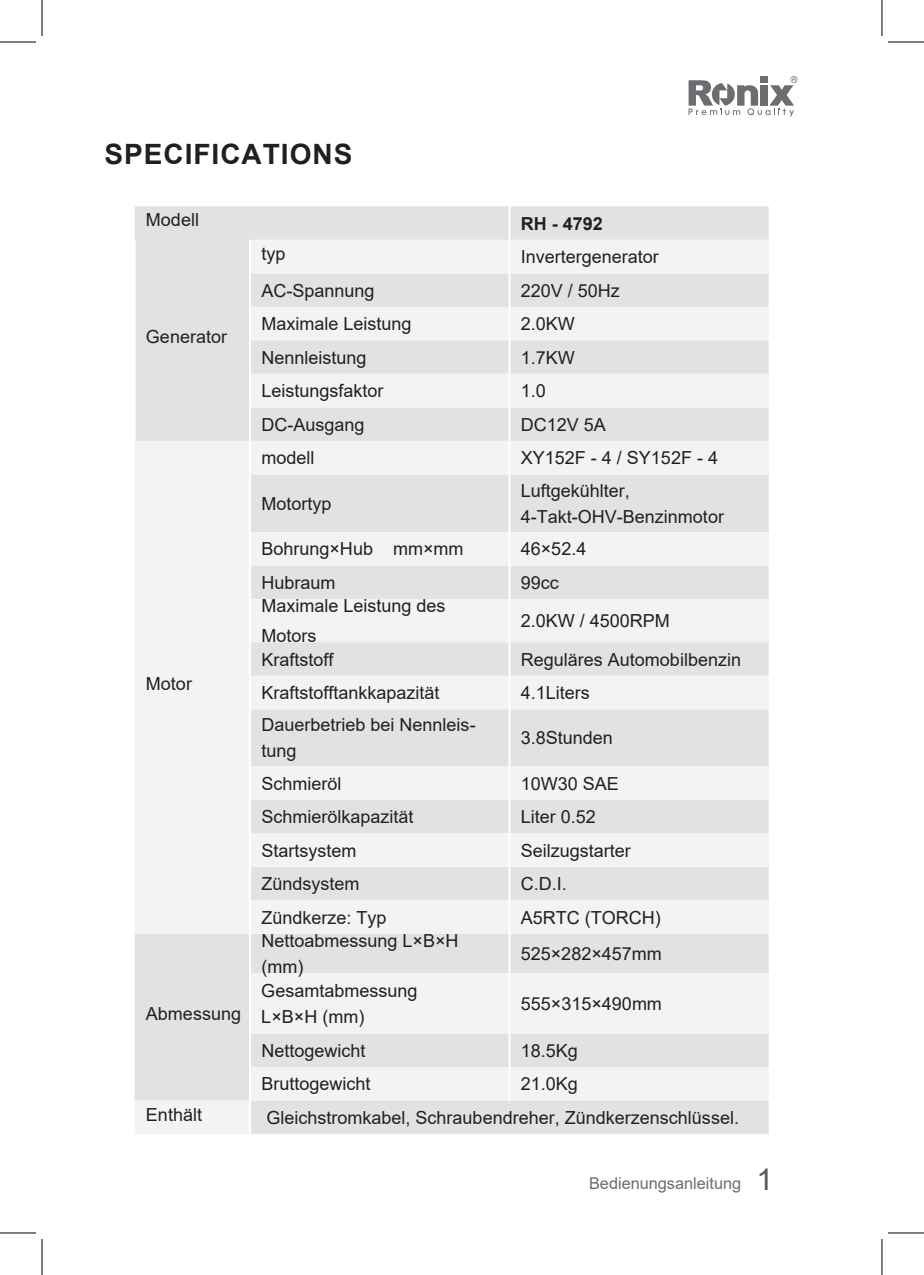
<style>
.page{position:relative;width:924px;height:1275px;background:#fff}
.page>*{position:absolute;margin:0;border:0;box-sizing:border-box;transform-origin:0 0}
.t1{font:700 28px "Arial";letter-spacing:.035em;color:#231f20}
.t2{font:18px/26px "Arial";color:#231f20}
.t3{font:700 18px "Arial";color:#231f20}
.t4{font:16.2px "Arial";color:#6c6d70}
.s1{font-size:30.6px;color:#fff}
.s2{font-size:30px;color:#57585a}
</style>
<div class="page">
<svg style="left:688px;top:76px;width:109px;height:41px"></svg>
<div style="left:760px;top:76px;width:7px;height:7px;background:#6c6d70"></div>
<div style="left:134px;top:206px;width:634px;height:34px;background:#e1e2e4"></div>
<svg style="left:134px;top:240px;width:634px;height:894px;fill:#e9eaec"></svg>
<hr style="left:508px;top:206px;width:2px;height:34px;background:#fff">
<hr style="left:508px;top:240px;width:2px;height:33px;background:#fff">
<hr style="left:508px;top:273px;width:2px;height:34px;background:#fff">
<hr style="left:508px;top:307px;width:2px;height:33px;background:#fff">
<hr style="left:508px;top:340px;width:2px;height:34px;background:#fff">
<hr style="left:508px;top:374px;width:2px;height:33px;background:#fff">
<hr style="left:508px;top:407px;width:2px;height:34px;background:#fff">
<hr style="left:249px;top:441px;width:2px;height:33px;background:#fff">
<hr style="left:508px;top:441px;width:2px;height:33px;background:#fff">
<hr style="left:249px;top:474px;width:2px;height:58px;background:#fff">
<hr style="left:508px;top:474px;width:2px;height:58px;background:#fff">
<hr style="left:249px;top:532px;width:2px;height:33px;background:#fff">
<hr style="left:508px;top:532px;width:2px;height:33px;background:#fff">
<hr style="left:249px;top:565px;width:2px;height:34px;background:#fff">
<hr style="left:508px;top:565px;width:2px;height:34px;background:#fff">
<hr style="left:249px;top:599px;width:2px;height:43px;background:#fff">
<hr style="left:508px;top:599px;width:2px;height:43px;background:#fff">
<hr style="left:249px;top:642px;width:2px;height:34px;background:#fff">
<hr style="left:508px;top:642px;width:2px;height:34px;background:#fff">
<hr style="left:249px;top:676px;width:2px;height:33px;background:#fff">
<hr style="left:508px;top:676px;width:2px;height:33px;background:#fff">
<hr style="left:249px;top:709px;width:2px;height:57px;background:#fff">
<hr style="left:508px;top:709px;width:2px;height:57px;background:#fff">
<hr style="left:249px;top:766px;width:2px;height:34px;background:#fff">
<hr style="left:508px;top:766px;width:2px;height:34px;background:#fff">
<hr style="left:249px;top:800px;width:2px;height:33px;background:#fff">
<hr style="left:508px;top:800px;width:2px;height:33px;background:#fff">
<hr style="left:249px;top:833px;width:2px;height:34px;background:#fff">
<hr style="left:508px;top:833px;width:2px;height:34px;background:#fff">
<hr style="left:249px;top:867px;width:2px;height:33px;background:#fff">
<hr style="left:508px;top:867px;width:2px;height:33px;background:#fff">
<hr style="left:249px;top:900px;width:2px;height:34px;background:#fff">
<hr style="left:508px;top:900px;width:2px;height:34px;background:#fff">
<hr style="left:249px;top:934px;width:2px;height:39px;background:#fff">
<hr style="left:508px;top:934px;width:2px;height:39px;background:#fff">
<hr style="left:249px;top:973px;width:2px;height:60px;background:#fff">
<hr style="left:508px;top:973px;width:2px;height:60px;background:#fff">
<hr style="left:249px;top:1033px;width:2px;height:34px;background:#fff">
<hr style="left:508px;top:1033px;width:2px;height:34px;background:#fff">
<hr style="left:249px;top:1067px;width:2px;height:33px;background:#fff">
<hr style="left:508px;top:1067px;width:2px;height:33px;background:#fff">
<hr style="left:249px;top:1100px;width:2px;height:34px;background:#fff">
<hr style="left:133px;top:240px;width:2px;height:33px;background:#fff">
<hr style="left:133px;top:273px;width:2px;height:34px;background:#fff">
<hr style="left:133px;top:307px;width:2px;height:33px;background:#fff">
<hr style="left:133px;top:340px;width:2px;height:34px;background:#fff">
<hr style="left:133px;top:374px;width:2px;height:33px;background:#fff">
<hr style="left:133px;top:407px;width:2px;height:34px;background:#fff">
<hr style="left:249px;top:240px;width:2px;height:33px;background:#fff">
<hr style="left:249px;top:273px;width:2px;height:34px;background:#fff">
<hr style="left:249px;top:307px;width:2px;height:33px;background:#fff">
<hr style="left:249px;top:340px;width:2px;height:34px;background:#fff">
<hr style="left:249px;top:374px;width:2px;height:33px;background:#fff">
<hr style="left:249px;top:407px;width:2px;height:34px;background:#fff">
<hr style="left:0;top:42px;width:36px;height:1px;background:#000">
<hr style="left:887px;top:42px;width:36px;height:1px;background:#000">
<hr style="left:0;top:1232px;width:36px;height:1px;background:#000">
<hr style="left:887px;top:1232px;width:36px;height:1px;background:#000">
<hr style="left:42px;top:0;width:1px;height:36px;background:#000">
<hr style="left:42px;top:1239px;width:1px;height:36px;background:#000">
<hr style="left:881px;top:0;width:1px;height:36px;background:#000">
<hr style="left:881px;top:1239px;width:1px;height:36px;background:#000">
<h1 class="t1" style="left:104px;top:135px;width:249px">SPECIFICATIONS</h1>
<p class="t2" style="left:146px;top:206px;width:55px">Modell</p>
<p class="t3" style="left:520px;top:211px;width:84px">RH - 4792</p>
<p class="t2" style="left:146px;top:323px;width:83px">Generator</p>
<p class="t2" style="left:146px;top:670px;width:48px">Motor</p>
<p class="t2" style="left:146px;top:1000px;width:97px">Abmessung</p>
<p class="t2" style="left:261px;top:241px;width:26px">typ</p>
<p class="t2" style="left:520px;top:244px;width:140px">Invertergenerator</p>
<p class="t2" style="left:261px;top:277px;width:115px">AC-Spannung</p>
<p class="t2" style="left:520px;top:277px;width:101px">220V / 50Hz</p>
<p class="t2" style="left:261px;top:311px;width:152px">Maximale Leistung</p>
<p class="t2" style="left:520px;top:311px;width:56px">2.0KW</p>
<p class="t2" style="left:261px;top:344px;width:107px">Nennleistung</p>
<p class="t2" style="left:520px;top:344px;width:56px">1.7KW</p>
<p class="t2" style="left:261px;top:378px;width:124px">Leistungsfaktor</p>
<p class="t2" style="left:520px;top:378px;width:27px">1.0</p>
<p class="t2" style="left:261px;top:411px;width:105px">DC-Ausgang</p>
<p class="t2" style="left:520px;top:411px;width:87px">DC12V 5A</p>
<p class="t2" style="left:261px;top:445px;width:55px">modell</p>
<p class="t2" style="left:520px;top:445px;width:199px">XY152F - 4 / SY152F - 4</p>
<p class="t2" style="left:261px;top:490px;width:72px">Motortyp</p>
<p class="t2" style="left:520px;top:477px;width:205px">Luftgekühlter,<br>4-Takt-OHV-Benzinmotor</p>
<p class="t2" style="left:261px;top:536px;width:204px">Bohrung×Hub mm×mm</p>
<p class="t2" style="left:520px;top:536px;width:67px">46×52.4</p>
<p class="t2" style="left:261px;top:569px;width:76px">Hubraum</p>
<p class="t2" style="left:520px;top:569px;width:40px">99cc</p>
<p class="t2" style="left:261px;top:591px;width:186px;line-height:30px">Maximale Leistung des<br>Motors</p>
<p class="t2" style="left:520px;top:608px;width:151px">2.0KW / 4500RPM</p>
<p class="t2" style="left:261px;top:646px;width:74px">Kraftstoff</p>
<p class="t2" style="left:520px;top:646px;width:222px">Reguläres Automobilbenzin</p>
<p class="t2" style="left:261px;top:679px;width:180px">Kraftstofftankkapazität</p>
<p class="t2" style="left:520px;top:679px;width:71px">4.1Liters</p>
<p class="t2" style="left:261px;top:712px;width:216px">Dauerbetrieb bei Nennleis&shy;tung</p>
<p class="t2" style="left:520px;top:725px;width:94px">3.8Stunden</p>
<p class="t2" style="left:261px;top:770px;width:82px">Schmieröl</p>
<p class="t2" style="left:520px;top:770px;width:100px">10W30 SAE</p>
<p class="t2" style="left:261px;top:803px;width:154px">Schmierölkapazität</p>
<p class="t2" style="left:520px;top:803px;width:77px">Liter 0.52</p>
<p class="t2" style="left:261px;top:837px;width:97px">Startsystem</p>
<p class="t2" style="left:520px;top:837px;width:112px">Seilzugstarter</p>
<p class="t2" style="left:261px;top:870px;width:100px">Zündsystem</p>
<p class="t2" style="left:520px;top:870px;width:48px">C.D.I.</p>
<p class="t2" style="left:261px;top:904px;width:127px">Zündkerze: Typ</p>
<p class="t2" style="left:520px;top:904px;width:141px">A5RTC (TORCH)</p>
<p class="t2" style="left:261px;top:927px;width:199px">Nettoabmessung L×B×H (mm)</p>
<p class="t2" style="left:261px;top:977px;width:158px">Gesamtabmessung<br>L×B×H (mm)</p>
<p class="t2" style="left:520px;top:940px;width:142px">525×282×457mm</p>
<p class="t2" style="left:520px;top:990px;width:142px">555×315×490mm</p>
<p class="t2" style="left:261px;top:1037px;width:106px">Nettogewicht</p>
<p class="t2" style="left:520px;top:1037px;width:59px">18.5Kg</p>
<p class="t2" style="left:261px;top:1071px;width:111px">Bruttogewicht</p>
<p class="t2" style="left:520px;top:1071px;width:59px">21.0Kg</p>
<p class="t2" style="left:146px;top:1101px;width:58px">Enthält</p>
<p class="t2" style="left:266px;top:1104px;width:474px">Gleichstromkabel, Schraubendreher, Zündkerzenschlüssel.</p>
<p class="t4" style="left:589px;top:1172px;width:185px">Bedienungsanleitung <span class="s1">|</span><span class="s2">1</span></p>
</div>
